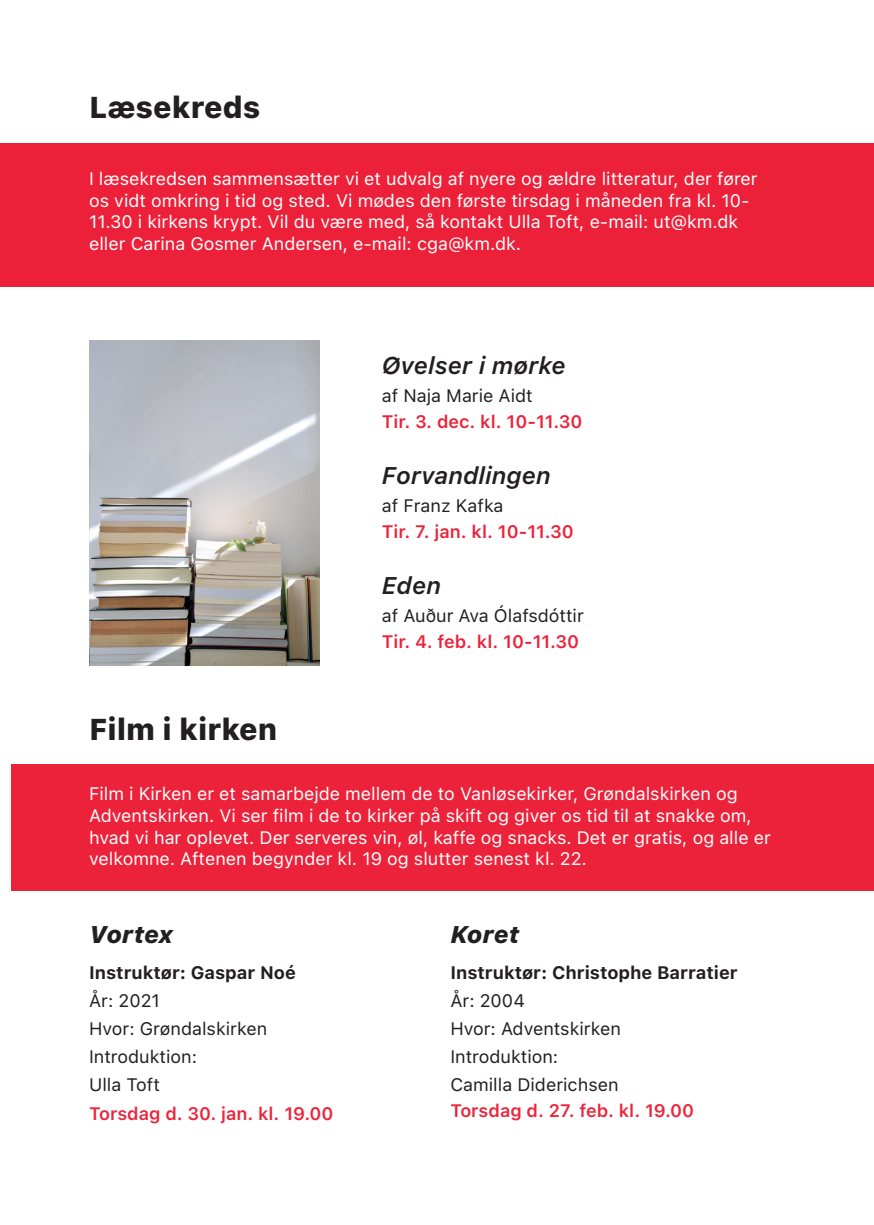
<style>
.page{position:relative;width:874px;height:1225px;background:#fff}
.page>*{position:absolute;margin:0;border:0;box-sizing:border-box;transform-origin:0 0}
.t1{font:800 30px "SF Pro Text";color:#231f20}
.t2{font:italic 600 24px "SF Pro Text";color:#231f20}
.t3{font:italic 800 24px "SF Pro Text";letter-spacing:-.01em;color:#231f20}
.t4{font:18px/21.6px "SF Pro Text";color:#fff}
.t5{font:18px/28px "SF Pro Text";color:#231f20}
.t6{font:600 18px "SF Pro Text";color:#ec223a}
.t7{font:700 18px "SF Pro Text";color:#231f20}
.t8{font:600 18px "SF Pro Text";color:#ec243b}
</style>
<div class="page">
<div style="left:0;top:143px;width:873px;height:143px;background:#ec2139"></div>
<div style="left:11px;top:764px;width:862px;height:126px;background:#ec223a"></div>
<img style="left:89px;top:340px;width:230px;height:326px">
<h1 class="t1" style="left:89px;top:90px;width:173px">Læsekreds</h1>
<p class="t4" style="left:89px;top:168px;width:669px">I læsekredsen sammensætter vi et udvalg af nyere og ældre litteratur, der fører os vidt omkring i tid og sted. Vi mødes den første tirsdag i måneden fra kl. 10- 11.30 i kirkens krypt. Vil du være med, så kontakt Ulla Toft, e-mail: ut@km.dk eller Carina Gosmer Andersen, e-mail: cga@km.dk.</p>
<h1 class="t1" style="left:89px;top:712px;width:190px">Film i kirken</h1>
<h2 class="t2" style="left:382px;top:352px;width:185px">Øvelser i mørke</h2>
<p class="t5" style="left:382px;top:382px;width:152px">af Naja Marie Aidt</p>
<p class="t6" style="left:382px;top:411px;width:202px">Tir. 3. dec. kl. 10-11.30</p>
<h2 class="t2" style="left:382px;top:462px;width:170px">Forvandlingen</h2>
<p class="t5" style="left:382px;top:492px;width:123px">af Franz Kafka</p>
<p class="t6" style="left:382px;top:521px;width:193px">Tir. 7. jan. kl. 10-11.30</p>
<h2 class="t2" style="left:382px;top:572px;width:61px">Eden</h2>
<p class="t5" style="left:382px;top:602px;width:203px">af Auður Ava Ólafsdóttir</p>
<p class="t6" style="left:382px;top:631px;width:198px">Tir. 4. feb. kl. 10-11.30</p>
<p class="t4" style="left:89px;top:783px;width:683px">Film i Kirken er et samarbejde mellem de to Vanløsekirker, Grøndalskirken og Adventskirken. Vi ser film i de to kirker på skift og giver os tid til at snakke om, hvad vi har oplevet. Der serveres vin, øl, kaffe og snacks. Det er gratis, og alle er velkomne. Aftenen begynder kl. 19 og slutter senest kl. 22.</p>
<h2 class="t3" style="left:89px;top:921px;width:85px">Vortex</h2>
<p class="t7" style="left:89px;top:962px;width:208px">Instruktør: Gaspar Noé</p>
<p class="t5" style="left:89px;top:987px;width:179px">År: 2021<br>Hvor: Grøndalskirken<br>Introduktion:<br>Ulla Toft</p>
<p class="t8" style="left:89px;top:1102px;width:246px">Torsdag d. 30. jan. kl. 19.00</p>
<h2 class="t3" style="left:450px;top:921px;width:71px">Koret</h2>
<p class="t7" style="left:450px;top:962px;width:289px">Instruktør: Christophe Barratier</p>
<p class="t5" style="left:450px;top:987px;width:172px">År: 2004<br>Hvor: Adventskirken<br>Introduktion:<br>Camilla Diderichsen</p>
<p class="t8" style="left:450px;top:1100px;width:245px">Torsdag d. 27. feb. kl. 19.00</p>
</div>
